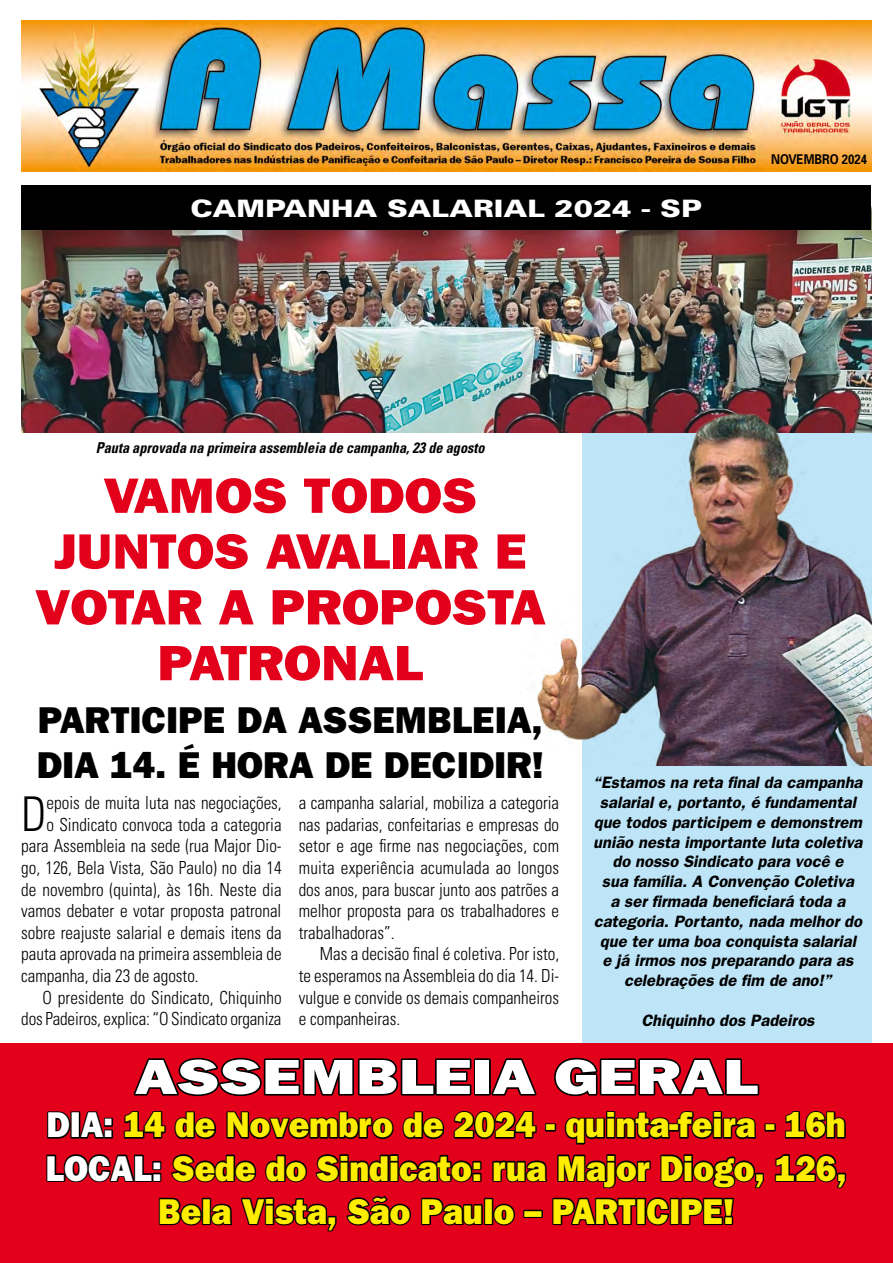
<style>
.page{position:relative;width:893px;height:1263px;background:#fff}
.page>*{position:absolute;margin:0;border:0;box-sizing:border-box;transform-origin:0 0}
.t1{font:800 49.95px/55.8px "Franklin Gothic";color:#e2001a;text-align:center;scale:1.07 1}
.t2{font:800 49.5px "Franklin Gothic";color:#fff;scale:1.3 1}
.t3{font:300 condensed 47.85px "Univers";color:#000;scale:.95 1}
.t4{font:800 37.5px/45px "Franklin Gothic";color:#000;text-align:right}
.t5{font:800 36px/43.2px "Franklin Gothic";color:#ffed00;text-align:center;scale:.95 1}
.t6{font:900 24px "Univers";color:#fff;scale:1.2 1}
.t7{font:300 condensed 18px/21.6px "Univers";color:#000;text-align:justify;scale:.95 1}
.t8{font:italic 600 16.5px/19.8px "Franklin Gothic";color:#000;text-align:center}
.t9{font:italic 700 condensed 15px "Univers";color:#000;scale:.95 1}
.t10{font:700 13.5px "Univers";color:#000;scale:.85 1}
.s1{color:#fff}
</style>
<div class="page">
<div style="left:583px;top:207px;width:289px;height:856px;background:#bde4f7"></div>
<img style="left:21px;top:206px;width:851px;height:227px">
<div style="left:0;top:1044px;width:893px;height:219px;background:#e2001a"></div>
<div style="left:764px;top:1123px;width:12px;height:9px;border:3px solid #000"></div>
<svg style="left:784px;top:1111px;width:62px;height:28px"></svg>
<svg style="left:774px;top:1154px;width:73px;height:35px"></svg>
<svg style="left:46px;top:1057px;width:719px;height:175px"></svg>
<img style="left:21px;top:20px;width:851px;height:152px">
<div style="left:21px;top:185px;width:850px;height:45px;background:#000"></div>
<img style="left:520px;top:408px;width:352px;height:358px">
<h3 class="t6" style="left:191px;top:193px;width:425px">CAMPANHA SALARIAL 2024 - SP</h3>
<p class="t10" style="left:771px;top:151px;width:115px">NOVEMBRO 2024</p>
<p class="t9" style="left:96px;top:438px;width:411px">Pauta aprovada na primeira assembleia de campanha, 23 de agosto</p>
<h1 class="t1" style="left:35px;top:467px;width:479px">VAMOS TODOS<br>JUNTOS AVALIAR E<br>VOTAR A PROPOSTA<br>PATRONAL</h1>
<h3 class="t4" style="left:38px;top:696px;width:286px">PARTICIPE DA ASS</h3>
<h3 class="t4" style="left:372px;top:696px;width:49px">EMBL</h3>
<h3 class="t4" style="left:37px;top:696px;width:508px">EIA,<br>DIA 14. É HORA DE DECIDIR!</h3>
<h3 class="t3" style="left:21px;top:785px;width:28px">D</h3>
<p class="t7" style="left:47px;top:792px;width:249px">epois de muita luta nas negociações,</p>
<p class="t7" style="left:47px;top:813px;width:249px">o Sindicato convoca toda a categoria</p>
<p class="t7" style="left:21px;top:835px;width:276px">para Assembleia na sede (rua Major Dio-</p>
<p class="t7" style="left:21px;top:857px;width:276px">go, 126, Bela Vista, São Paulo) no dia 14</p>
<p class="t7" style="left:21px;top:878px;width:276px">de novembro (quinta), às 16h. Neste dia</p>
<p class="t7" style="left:21px;top:900px;width:275px">vamos debater e votar proposta patronal</p>
<p class="t7" style="left:21px;top:921px;width:276px">sobre reajuste salarial e demais itens da</p>
<p class="t7" style="left:21px;top:943px;width:276px">pauta aprovada na primeira assembleia de</p>
<p class="t7" style="left:21px;top:965px;width:188px">campanha, dia 23 de agosto.</p>
<p class="t7" style="left:43px;top:986px;width:253px">O presidente do Sindicato, Chiquinho</p>
<p class="t7" style="left:21px;top:1008px;width:275px">dos Padeiros, explica: “O Sindicato organiza</p>
<p class="t7" style="left:299px;top:792px;width:276px">a campanha salarial, mobiliza a categoria nas padarias, confeitarias e empresas do setor e age firme nas negociações, com muita experiência acumulada ao longos dos anos, para buscar junto aos patrões a melhor proposta para os trabalhadores e trabalhadoras”.</p>
<p class="t7" style="left:299px;top:943px;width:276px;text-indent:21px">Mas a decisão final é coletiva. Por isto, te esperamos na Assembleia do dia 14. Di&shy;vulgue e convide os demais companheiros e companheiras.</p>
<p class="t8" style="left:593px;top:772px;width:271px">“Estamos na reta final da campanha salarial e, portanto, é fundamental que todos participem e demonstrem união nesta importante luta coletiva do nosso Sindicato para você e<br>sua família. A Convenção Coletiva<br>a ser firmada beneficiará toda a categoria. Portanto, nada melhor do que ter uma boa conquista salarial<br>e já irmos nos preparando para as celebrações de fim de ano!”</p>
<p class="t8" style="left:641px;top:1010px;width:175px">Chiquinho dos Padeiros</p>
<h2 class="t2" style="left:135px;top:1048px;width:33px">ASS</h2>
<h2 class="t2" style="left:262px;top:1048px;width:64px">EMBL</h2>
<h2 class="t2" style="left:433px;top:1048px;width:239px">EIA GERAL</h2>
<h3 class="t5" style="left:46px;top:1103px;width:845px"><span class="s1">DIA:</span> 14 DE NOVEMBRO DE 2024 - QUINTA-FEIRA - 16H<br><span class="s1">LOCAL:</span> SEDE DO SINDICATO: RUA MAJOR DIOGO, 126,<br>BELA VISTA, SÃO PAULO – PARTICIPE!</h3>
</div>
